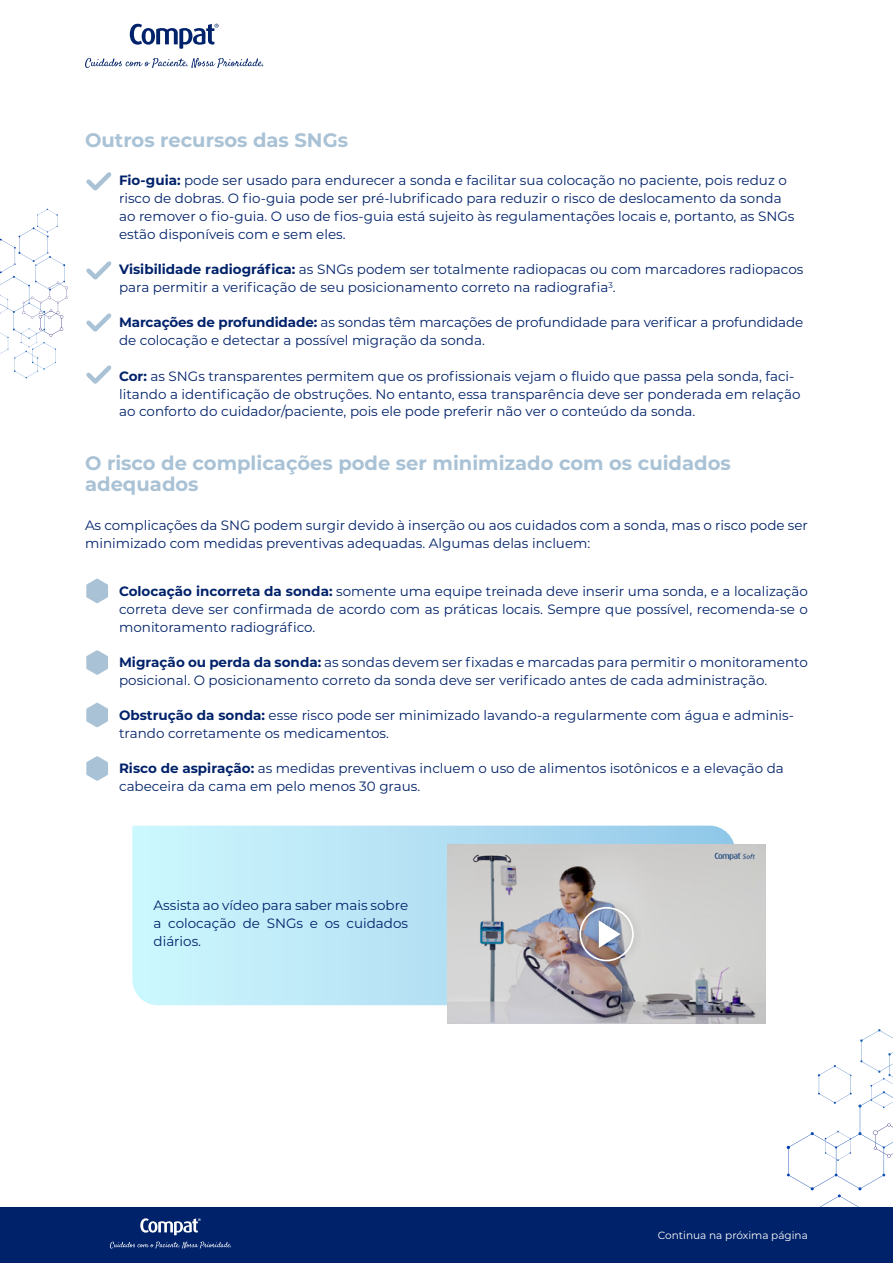
<style>
.page{position:relative;width:893px;height:1263px;background:#fff}
.page>*{position:absolute;margin:0;border:0;box-sizing:border-box;transform-origin:0 0}
.t1{font:700 19.5px/21px "Montserrat";color:#a9c2d5}
.t2{font:13.5px/18px "Montserrat";color:#00226a}
.t3{font:10.5px "Montserrat";color:#fff}
.s1{font-weight:700}
</style>
<div class="page">
<svg style="left:787px;top:1029px;width:106px;height:179px"></svg>
<div style="left:0;top:1208px;width:893px;height:55px;background:#00226a"></div>
<svg style="left:0;top:209px;width:68px;height:169px"></svg>
<svg style="left:140px;top:1218px;width:61px;height:17px"></svg>
<svg style="left:110px;top:1241px;width:121px;height:7px"></svg>
<svg style="left:130px;top:24px;width:89px;height:25px"></svg>
<svg style="left:85px;top:58px;width:178px;height:10px"></svg>
<svg style="left:86px;top:172px;width:26px;height:19px"></svg>
<svg style="left:86px;top:261px;width:26px;height:19px"></svg>
<svg style="left:86px;top:313px;width:26px;height:19px"></svg>
<svg style="left:86px;top:365px;width:26px;height:19px"></svg>
<svg style="left:86px;top:579px;width:22px;height:24px"></svg>
<svg style="left:86px;top:650px;width:22px;height:25px"></svg>
<svg style="left:86px;top:703px;width:22px;height:24px"></svg>
<svg style="left:86px;top:756px;width:22px;height:25px"></svg>
<svg style="left:132px;top:826px;width:602px;height:179px;background:#bde9f7"></svg>
<img style="left:447px;top:844px;width:319px;height:180px">
<div style="left:570px;top:898px;width:73px;height:72px;background:#000;opacity:.3"></div>
<svg style="left:579px;top:907px;width:55px;height:54px"></svg>
<h1 class="t1" style="left:85px;top:129px;width:265px">Outros recursos das SNGs</h1>
<p class="t2" style="left:119px;top:171px;width:677px"><span class="s1">Fio-guia:</span> pode ser usado para endurecer a sonda e facilitar sua colocação no paciente, pois reduz o risco de dobras. O fio-guia pode ser pré-lubrificado para reduzir o risco de deslocamento da sonda ao remover o fio-guia. O uso de fios-guia está sujeito às regulamentações locais e, portanto, as SNGs estão disponíveis com e sem eles.</p>
<p class="t2" style="left:119px;top:260px;width:686px"><span class="s1">Visibilidade radiográfica:</span> as SNGs podem ser totalmente radiopacas ou com marcadores radiopacos para permitir a verificação de seu posicionamento correto na radiografia<sup>3</sup>.</p>
<p class="t2" style="left:119px;top:313px;width:686px"><span class="s1">Marcações de profundidade:</span> as sondas têm marcações de profundidade para verificar a profundidade de colocação e detectar a possível migração da sonda.</p>
<p class="t2" style="left:119px;top:366px;width:683px"><span class="s1">Cor:</span> as SNGs transparentes permitem que os profissionais vejam o fluido que passa pela sonda, faci&shy;litando a identificação de obstruções. No entanto, essa transparência deve ser ponderada em relação ao conforto do cuidador/paciente, pois ele pode preferir não ver o conteúdo da sonda.</p>
<h1 class="t1" style="left:85px;top:452px;width:647px">O risco de complicações pode ser minimizado com os cuidados adequados</h1>
<p class="t2" style="left:85px;top:515px;width:724px">As complicações da SNG podem surgir devido à inserção ou aos cuidados com a sonda, mas o risco pode ser minimizado com medidas preventivas adequadas. Algumas delas incluem:</p>
<p class="t2" style="left:119px;top:581px;width:690px;text-align:justify"><span class="s1">Colocação incorreta da sonda:</span> somente uma equipe treinada deve inserir uma sonda, e a localização correta deve ser confirmada de acordo com as práticas locais. Sempre que possível, recomenda-se o monitoramento radiográfico.</p>
<p class="t2" style="left:119px;top:652px;width:690px"><span class="s1">Migração ou perda da sonda:</span> as sondas devem ser fixadas e marcadas para permitir o monitoramento posicional. O posicionamento correto da sonda deve ser verificado antes de cada administração.</p>
<p class="t2" style="left:119px;top:705px;width:676px"><span class="s1">Obstrução da sonda:</span> esse risco pode ser minimizado lavando-a regularmente com água e adminis&shy;trando corretamente os medicamentos.</p>
<p class="t2" style="left:119px;top:758px;width:666px"><span class="s1">Risco de aspiração:</span> as medidas preventivas incluem o uso de alimentos isotônicos e a elevação da cabeceira da cama em pelo menos 30 graus.</p>
<p class="t2" style="left:154px;top:896px;width:256px;text-align:justify">Assista ao vídeo para saber mais sobre a colocação de SNGs e os cuidados diários.</p>
<p class="t3" style="left:658px;top:1227px;width:151px">Continua na próxima página</p>
</div>
